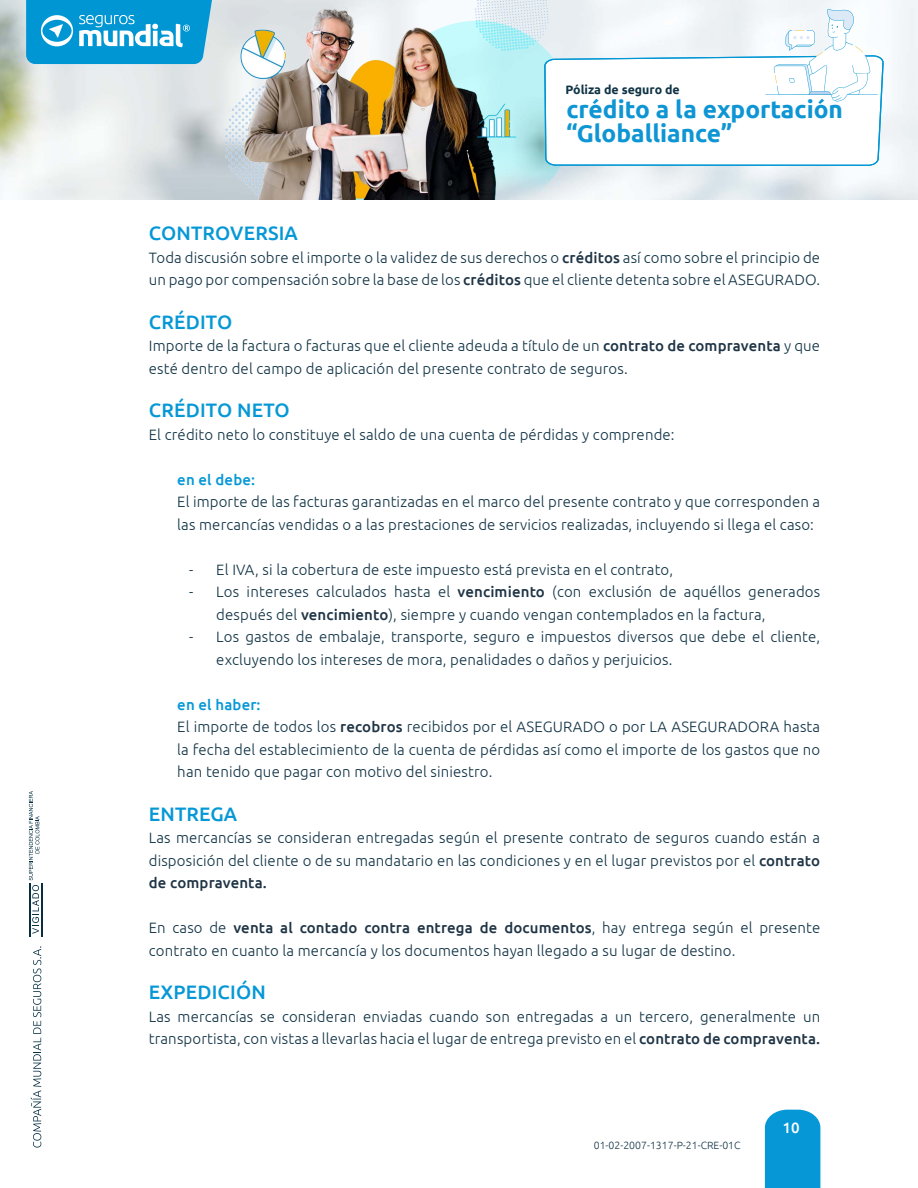
<style>
.page{position:relative;width:918px;height:1188px;background:#fff}
.page>*{position:absolute;margin:0;border:0;box-sizing:border-box;transform-origin:0 0}
.t1{font:700 24.15px/23.2px "Ubuntu";color:#0e95d4}
.t2{font:500 19.5px "Ubuntu";letter-spacing:.01em;color:#0698d6}
.t3{font:300 15px/22.5px "Ubuntu";letter-spacing:.01em;color:#123446}
.t4{font:500 15px "Ubuntu";letter-spacing:.01em;color:#0698d6}
.t5{font:500 15px "Ubuntu";color:#fff}
.t6{font:700 12.3px "Ubuntu";color:#103446}
.t7{font:300 10.5px "Ubuntu";color:#123446}
.s1{font-weight:500;color:#1f3445}
.s2{font-weight:500;color:#0698d6}
</style>
<div class="page">
<div style="left:765px;top:1110px;width:55px;height:78px;background:#0698d6"></div>
<img style="left:0;top:0;width:918px;height:199px">
<img style="left:225px;top:0;width:348px;height:199px">
<svg style="left:26px;top:0;width:186px;height:64px;background:#29a6da"></svg>
<svg style="left:544px;top:9px;width:340px;height:157px"></svg>
<svg style="left:29px;top:791px;width:10px;height:143px"></svg>
<hr style="left:29px;top:883px;width:1px;height:53px;background:#062f43">
<hr style="left:42px;top:883px;width:1px;height:53px;background:#062f43">
<svg style="left:30px;top:946px;width:11px;height:202px"></svg>
<p class="t6" style="left:565px;top:82px;width:116px">Póliza de seguro de</p>
<h1 class="t1" style="left:566px;top:98px;width:278px">crédito a la exportación “Globalliance”</h1>
<h2 class="t2" style="left:149px;top:221px;width:151px">CONTROVERSIA</h2>
<p class="t3" style="left:149px;top:246px;width:673px">Toda discusión sobre el importe o la validez de sus derechos o <span class="s1">créditos</span> así como sobre el principio de un pago por compensación sobre la base de los <span class="s1">créditos</span> que el cliente detenta sobre el ASEGURADO.</p>
<h2 class="t2" style="left:149px;top:310px;width:85px">CRÉDITO</h2>
<p class="t3" style="left:149px;top:335px;width:673px">Importe de la factura o facturas que el cliente adeuda a título de un <span class="s1">contrato de compraventa</span> y que esté dentro del campo de aplicación del presente contrato de seguros.</p>
<h2 class="t2" style="left:149px;top:398px;width:142px">CRÉDITO NETO</h2>
<p class="t3" style="left:149px;top:423px;width:527px">El crédito neto lo constituye el saldo de una cuenta de pérdidas y comprende:</p>
<p class="t4" style="left:177px;top:470px;width:79px">en el debe:</p>
<p class="t3" style="left:177px;top:491px;width:644px">El importe de las facturas garantizadas en el marco del presente contrato y que corresponden a las mercancías vendidas o a las prestaciones de servicios realizadas, incluyendo si llega el caso:</p>
<p class="t3" style="left:189px;top:558px;width:485px">- El IVA, si la cobertura de este impuesto está prevista en el contrato,</p>
<p class="t3" style="left:216px;top:581px;width:605px;text-indent:-27px">- Los intereses calculados hasta el <span class="s1">vencimiento</span> (con exclusión de aquéllos generados después del <span class="s1">vencimiento</span>), siempre y cuando vengan contemplados en la factura,</p>
<p class="t3" style="left:216px;top:626px;width:605px;text-indent:-27px">- Los gastos de embalaje, transporte, seguro e impuestos diversos que debe el cliente, excluyendo los intereses de mora, penalidades o daños y perjuicios.</p>
<p class="t3" style="left:177px;top:693px;width:644px"><span class="s2">en el haber:<br></span>El importe de todos los <span class="s1">recobros</span> recibidos por el ASEGURADO o por LA ASEGURADORA hasta la fecha del establecimiento de la cuenta de pérdidas así como el importe de los gastos que no han tenido que pagar con motivo del siniestro.</p>
<h2 class="t2" style="left:149px;top:802px;width:90px">ENTREGA</h2>
<p class="t3" style="left:149px;top:827px;width:673px;text-align:justify">Las mercancías se consideran entregadas según el presente contrato de seguros cuando están a disposición del cliente o de su mandatario en las condiciones y en el lugar previstos por el <span class="s1">contrato de compraventa.</span></p>
<p class="t3" style="left:149px;top:917px;width:673px">En caso de <span class="s1">venta al contado contra entrega de documentos</span>, hay entrega según el presente contrato en cuanto la mercancía y los documentos hayan llegado a su lugar de destino.</p>
<h2 class="t2" style="left:149px;top:980px;width:119px">EXPEDICIÓN</h2>
<p class="t3" style="left:149px;top:1005px;width:673px">Las mercancías se consideran enviadas cuando son entregadas a un tercero, generalmente un transportista, con vistas a llevarlas hacia el lugar de entrega previsto en el <span class="s1">contrato de compraventa.</span></p>
<p class="t7" style="left:594px;top:1139px;width:148px">01-02-2007-1317-P-21-CRE-01C</p>
<p class="t5" style="left:783px;top:1118px;width:19px">10</p>
</div>
